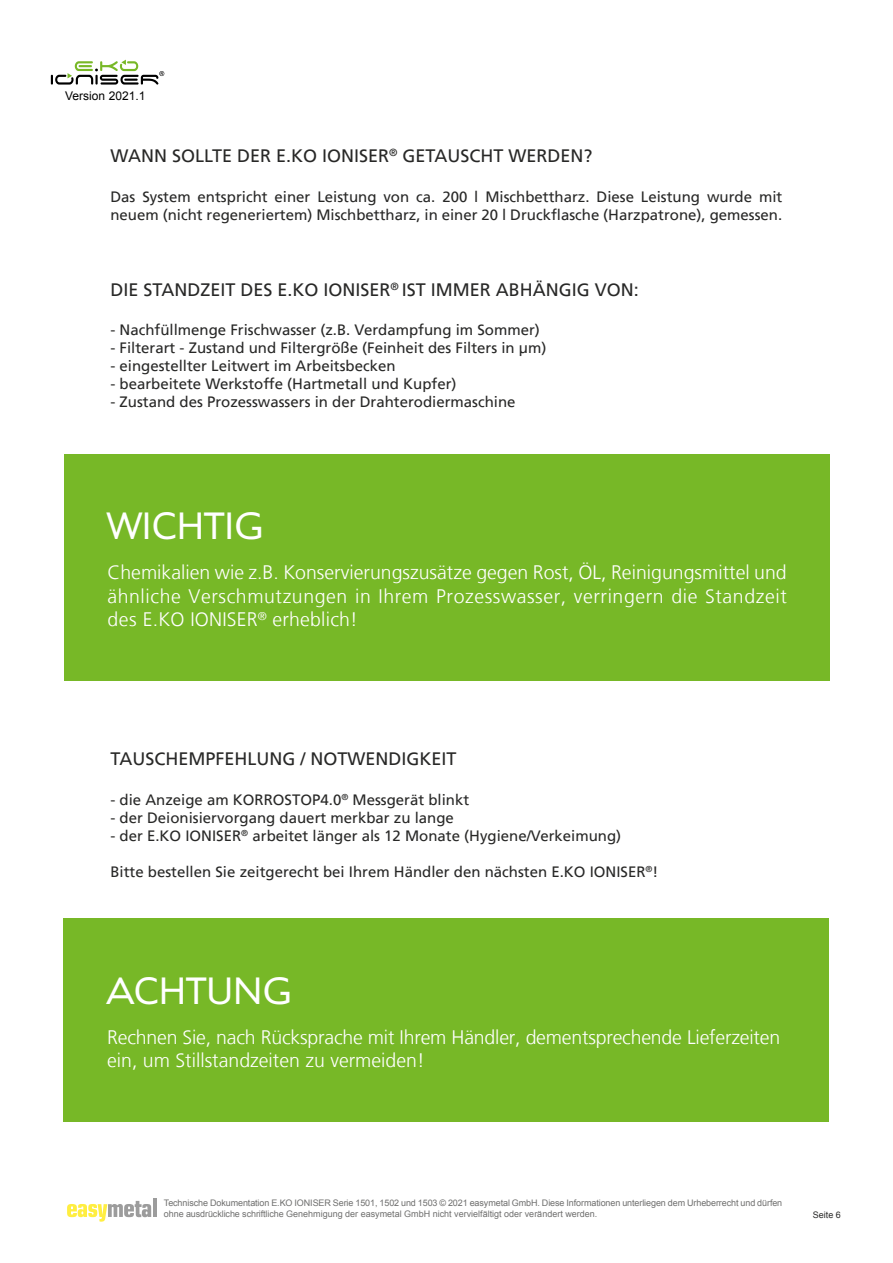
<style>
.page{position:relative;width:893px;height:1263px;background:#fff}
.page>*{position:absolute;margin:0;border:0;box-sizing:border-box;transform-origin:0 0}
.t1{font:300 39px "Angro LT Std";color:#fff}
.t2{font:300 19.5px/23.4px "Frutiger LT";color:#fff;text-align:justify}
.t3{font:18px "Frutiger LT";color:#282827}
.t4{font:15px/18px "Frutiger LT";color:#282827}
.t5{font:12px "Arial";color:#000}
.t6{font:9px/10.8px "Arial";letter-spacing:-.01em;color:#6f6f6e}
.t7{font:9px "Arial";color:#282827}
</style>
<div class="page">
<svg style="left:67px;top:1201px;width:84px;height:21px"></svg>
<hr style="left:153px;top:1199px;width:3px;height:18px;background:#9c9c9c">
<svg style="left:51px;top:60px;width:113px;height:25px"></svg>
<div style="left:64px;top:918px;width:765px;height:203px;background:#77b827"></div>
<div style="left:64px;top:454px;width:765px;height:226px;background:#77b827"></div>
<p class="t5" style="left:65px;top:88px;width:82px">Version 2021.1</p>
<p class="t3" style="left:110px;top:145px;width:484px">WANN SOLLTE DER E.KO IONISER<sup>®</sup> GETAUSCHT WERDEN?</p>
<p class="t4" style="left:110px;top:188px;width:673px">Das System entspricht einer Leistung von ca. 200 l Mischbettharz. Diese Leistung wurde mit neuem (nicht regeneriertem) Mischbettharz, in einer 20 l Druckflasche (Harzpatrone), gemessen.</p>
<p class="t3" style="left:110px;top:279px;width:530px">DIE STANDZEIT DES E.KO IONISER<sup>®</sup> IST IMMER ABHÄNGIG VON:</p>
<p class="t4" style="left:110px;top:321px;width:431px">- Nachfüllmenge Frischwasser (z.B. Verdampfung im Sommer)</p>
<p class="t4" style="left:110px;top:339px;width:437px">- Filterart - Zustand und Filtergröße (Feinheit des Filters in μm)</p>
<p class="t4" style="left:110px;top:357px;width:287px">- eingestellter Leitwert im Arbeitsbecken</p>
<p class="t4" style="left:110px;top:375px;width:348px">- bearbeitete Werkstoffe (Hartmetall und Kupfer)</p>
<p class="t4" style="left:110px;top:393px;width:407px">- Zustand des Prozesswassers in der Drahterodiermaschine</p>
<h1 class="t1" style="left:106px;top:505px;width:159px">WICHTIG</h1>
<h2 class="t2" style="left:107px;top:561px;width:681px">Chemikalien wie z.B. Konservierungszusätze gegen Rost, ÖL, Reinigungsmittel und ähnliche Verschmutzungen in Ihrem Prozesswasser, verringern die Standzeit des E.KO IONISER<sup>®</sup> erheblich!</h2>
<p class="t3" style="left:110px;top:748px;width:348px">TAUSCHEMPFEHLUNG / NOTWENDIGKEIT</p>
<p class="t4" style="left:110px;top:791px;width:360px">- die Anzeige am KORROSTOP4.0<sup>®</sup> Messgerät blinkt</p>
<p class="t4" style="left:110px;top:809px;width:345px">- der Deionisiervorgang dauert merkbar zu lange</p>
<p class="t4" style="left:110px;top:827px;width:512px">- der E.KO IONISER<sup>®</sup> arbeitet länger als 12 Monate (Hygiene/Verkeimung)</p>
<p class="t4" style="left:110px;top:863px;width:549px">Bitte bestellen Sie zeitgerecht bei Ihrem Händler den nächsten E.KO IONISER<sup>®</sup>!</p>
<h1 class="t1" style="left:106px;top:969px;width:187px">ACHTUNG</h1>
<h2 class="t2" style="left:107px;top:1026px;width:674px">Rechnen Sie, nach Rücksprache mit Ihrem Händler, dementsprechende Lieferzeiten ein, um Stillstandzeiten zu vermeiden!</h2>
<p class="t6" style="left:164px;top:1198px;width:620px">Technische Dokumentation E.KO IONISER Serie 1501, 1502 und 1503 © 2021 easymetal GmbH. Diese Informationen unterliegen dem Urheberrecht und dürfen ohne ausdrückliche schriftliche Genehmigung der easymetal GmbH nicht vervielfältigt oder verändert werden.</p>
<p class="t7" style="left:813px;top:1209px;width:30px">Seite 6</p>
</div>
